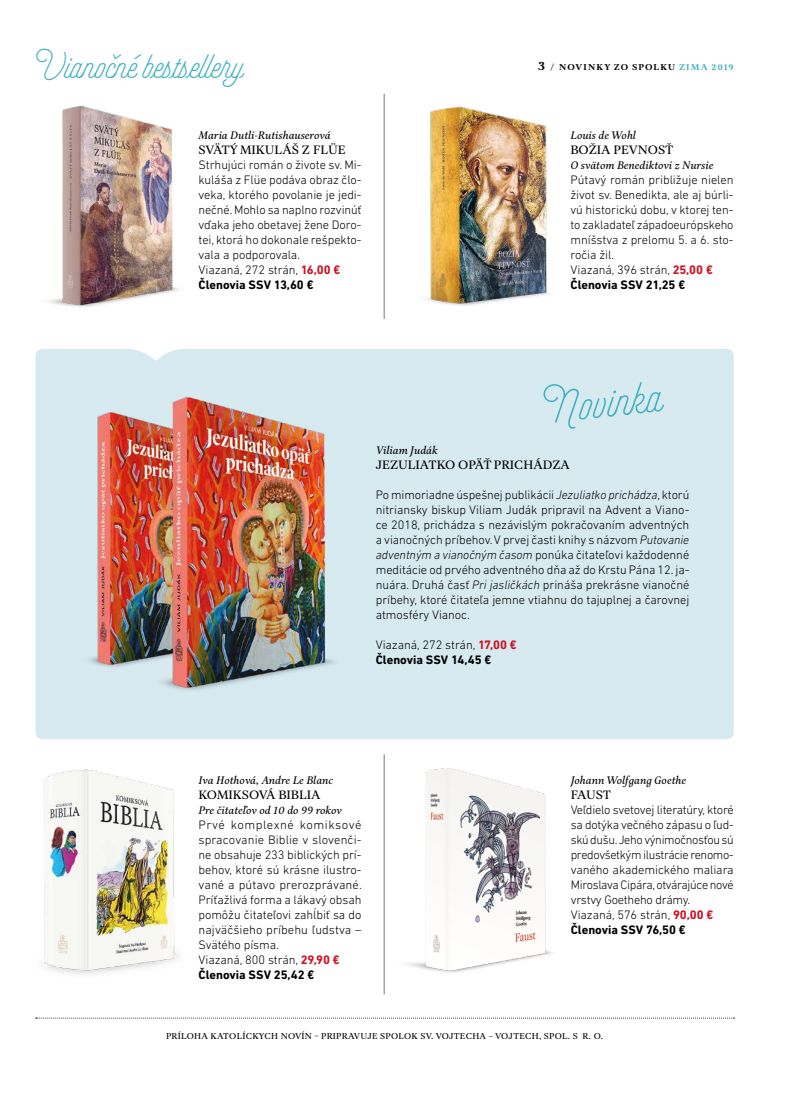
<style>
.page{position:relative;width:787px;height:1099px;background:#fff}
.page>*{position:absolute;margin:0;border:0;box-sizing:border-box;transform-origin:0 0}
.t1{font:52.5px "Selfie";color:#41b1c3}
.t2{font:40px "Selfie";color:#41b1c3}
.t3{font:300 12.5px/15px "DIN Next LT Pro";letter-spacing:-.005em;color:#000}
.t4{font:12.5px "Aria Text G3";letter-spacing:-.005em;color:#000}
.t5{font:italic 11.25px "Aria Text G3";color:#000}
.t6{font:8.75px "Aria Text G3";letter-spacing:.025em;color:#000}
.t7{font:700 8.75px "Aria Text G3";letter-spacing:.12em;color:#000}
.s1{font-weight:700;color:#ce1023}
.s2{font-weight:700}
.s3{font-size:12.5px}
.s4{color:#41b1c3}
.s5{font-style:italic}
</style>
<div class="page">
<svg style="left:36px;top:1017px;width:698px;height:1px"></svg>
<div style="left:35px;top:349px;width:698px;height:390px;background:#d6eaf0"></div>
<hr style="left:384px;top:94px;width:1px;height:225px;background:#837672">
<hr style="left:384px;top:754px;width:1px;height:240px;background:#837672">
<img style="left:48px;top:105px;width:131px;height:202px">
<img style="left:426px;top:106px;width:124px;height:200px">
<img style="left:59px;top:394px;width:70px;height:290px">
<img style="left:129px;top:375px;width:247px;height:335px">
<img style="left:43px;top:769px;width:135px;height:205px">
<img style="left:407px;top:768px;width:146px;height:205px">
<h2 class="t2" style="left:35px;top:43px;width:209px">Vianočné bestsellery</h2>
<p class="t5" style="left:198px;top:128px;width:134px">Maria Dutli-Rutishauserová</p>
<p class="t4" style="left:198px;top:142px;width:149px">SVÄTÝ MIKULÁŠ Z FLÜE</p>
<p class="t3" style="left:198px;top:157px;width:164px">Strhujúci román o živote sv. Mi&shy;kuláša z Flüe podáva obraz člo&shy;veka, ktorého povolanie je jedi&shy;nečné. Mohlo sa naplno rozvinúť vďaka jeho obetavej žene Doro&shy;tei, ktorá ho dokonale rešpekto&shy;vala a podporovala.<br>Viazaná, 272 strán, <span class="s1">16,00 €<br></span><span class="s2">Členovia SSV 13,60 €</span></p>
<p class="t7" style="left:538px;top:61px;width:197px"><span class="s3">3</span> / NOVINKY ZO SPOLKU <span class="s4">ZIMA 2019</span></p>
<p class="t5" style="left:570px;top:128px;width:67px">Louis de Wohl</p>
<p class="t4" style="left:570px;top:142px;width:104px">BOŽIA PEVNOSŤ</p>
<p class="t5" style="left:570px;top:158px;width:144px">O svätom Benediktovi z Nursie</p>
<p class="t3" style="left:570px;top:172px;width:165px">Pútavý román približuje nielen život sv. Benedikta, ale aj búrli&shy;vú historickú dobu, v ktorej ten&shy;to zakladateľ západoeurópskeho mníšstva z prelomu 5. a 6. sto&shy;ročia žil.<br>Viazaná, 396 strán, <span class="s1">25,00 €<br></span><span class="s2">Členovia SSV 21,25 €</span></p>
<h1 class="t1" style="left:542px;top:376px;width:118px;rotate:-6deg">Novinka</h1>
<p class="t5" style="left:376px;top:443px;width:63px">Viliam Judák</p>
<p class="t4" style="left:376px;top:457px;width:196px">JEZULIATKO OPÄŤ PRICHÁDZA</p>
<p class="t3" style="left:376px;top:487px;width:315px;text-align:justify">Po mimoriadne úspešnej publikácii <span class="s5">Jezuliatko prichádza</span>, ktorú nitriansky biskup Viliam Judák pripravil na Advent a Viano&shy;ce 2018, prichádza s nezávislým pokračovaním adventných a vianočných príbehov. V prvej časti knihy s názvom <span class="s5">Putovanie adventným a vianočným časom</span> ponúka čitateľovi každodenné meditácie od prvého adventného dňa až do Krstu Pána 12. ja&shy;nuára. Druhá časť <span class="s5">Pri jasličkách</span> prináša prekrásne vianočné príbehy, ktoré čitateľa jemne vtiahnu do tajuplnej a čarovnej atmosféry Vianoc.</p>
<p class="t3" style="left:376px;top:637px;width:142px">Viazaná, 272 strán, <span class="s1">17,00 €<br></span><span class="s2">Členovia SSV 14,45 €</span></p>
<p class="t5" style="left:198px;top:773px;width:136px">Iva Hothová, Andre Le Blanc</p>
<p class="t4" style="left:198px;top:787px;width:123px">KOMIKSOVÁ BIBLIA</p>
<p class="t5" style="left:198px;top:803px;width:145px">Pre čitateľov od 10 do 99 rokov</p>
<p class="t3" style="left:198px;top:817px;width:165px">Prvé komplexné komiksové spracovanie Biblie v slovenči&shy;ne obsahuje 233 biblických prí&shy;behov, ktoré sú krásne ilustro&shy;vané a pútavo prerozprávané.<br>Príťažlivá forma a lákavý obsah pomôžu čitateľovi zahĺbiť sa do najväčšieho príbehu ľudstva –<br>Svätého písma.<br>Viazaná, 800 strán, <span class="s1">29,90 €<br></span><span class="s2">Členovia SSV 25,42 €</span></p>
<p class="t5" style="left:570px;top:773px;width:117px">Johann Wolfgang Goethe</p>
<p class="t4" style="left:570px;top:787px;width:42px">FAUST</p>
<p class="t3" style="left:570px;top:802px;width:165px">Veľdielo svetovej literatúry, ktoré sa dotýka večného zápasu o ľud&shy;skú dušu. Jeho výnimočnosťou sú predovšetkým ilustrácie renomo&shy;vaného akademického maliara<br>Miroslava Cipára, otvárajúce nové vrstvy Goetheho drámy.<br>Viazaná, 576 strán, <span class="s1">90,00 €<br></span><span class="s2">Členovia SSV 76,50 €</span></p>
<p class="t6" style="left:166px;top:1031px;width:438px">PRÍLOHA KATOLÍCKYCH NOVÍN – PRIPRAVUJE SPOLOK SV. VOJTECHA – VOJTECH, SPOL. S R. O.</p>
</div>
